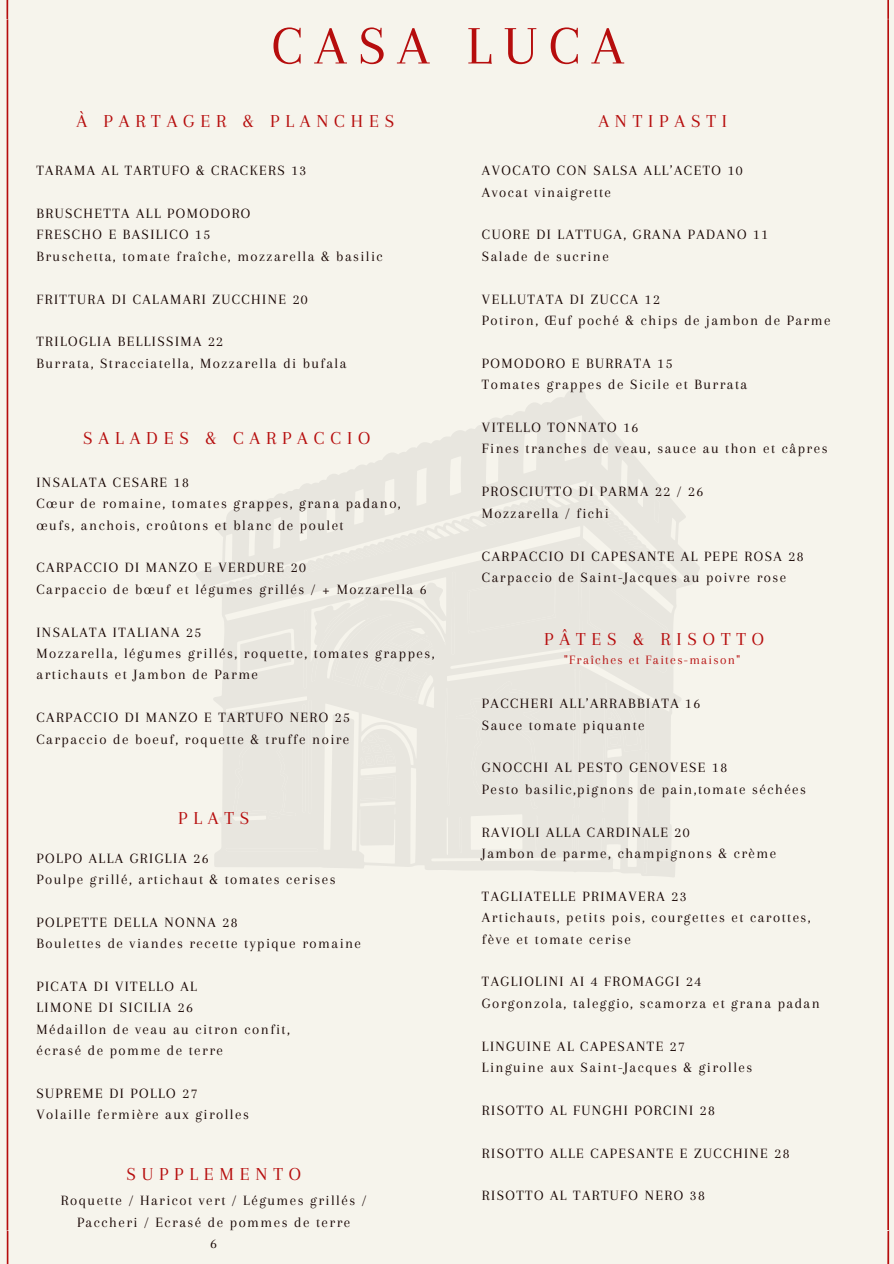
<style>
.page{position:relative;width:894px;height:1264px;background:#fff}
.page>*{position:absolute;margin:0;border:0;box-sizing:border-box;transform-origin:0 0}
.t1{font:56.1px "Arapey";letter-spacing:.205em;color:#b60d0d}
.t2{font:18.9px "Arapey";letter-spacing:.31em;color:#b60d0d}
.t3{font:14.7px "Arapey";letter-spacing:.1em;color:#170503}
.t4{font:13.2px "Arapey";letter-spacing:.1em;color:#b60d0d}
</style>
<div class="page">
<div style="left:0;top:0;width:893px;height:1263px;background:#f6f4ec"></div>
<svg style="left:195px;top:387px;width:504px;height:490px;background:#efede5"></svg>
<svg style="left:226px;top:848px;width:92px;height:3px"></svg>
<svg style="left:445px;top:687px;width:4px;height:118px"></svg>
<svg style="left:459px;top:817px;width:2px;height:35px"></svg>
<svg style="left:535px;top:815px;width:2px;height:35px"></svg>
<svg style="left:464px;top:501px;width:88px;height:28px;background:#e9e7e0"></svg>
<svg style="left:218px;top:533px;width:214px;height:62px;background:#eae8e1"></svg>
<div style="left:222px;top:716px;width:74px;height:105px;background:#e8e6df"></div>
<svg style="left:444px;top:571px;width:11px;height:83px"></svg>
<div style="left:455px;top:681px;width:90px;height:128px;background:#e8e6df"></div>
<svg style="left:240px;top:632px;width:52px;height:40px;background:#e9e7e0"></svg>
<div style="left:467px;top:571px;width:89px;height:62px;background:#e8e6df"></div>
<svg style="left:570px;top:490px;width:111px;height:383px;background:#eae8e1"></svg>
<svg style="left:302px;top:602px;width:133px;height:227px;background:#e9e7e0"></svg>
<p class="t1" style="left:271px;top:15px;width:353px">CASA LUCA</p>
<p class="t2" style="left:76px;top:110px;width:319px">À PARTAGER &amp; PLANCHES</p>
<p class="t3" style="left:36px;top:162px;width:271px">TARAMA AL TARTUFO &amp; CRACKERS 13</p>
<p class="t3" style="left:36px;top:205px;width:215px">BRUSCHETTA ALL POMODORO</p>
<p class="t3" style="left:36px;top:227px;width:175px">FRESCHO E BASILICO 15</p>
<p class="t3" style="left:36px;top:248px;width:347px">Bruschetta, tomate fraîche, mozzarella &amp; basilic</p>
<p class="t3" style="left:36px;top:291px;width:273px">FRITTURA DI CALAMARI ZUCCHINE 20</p>
<p class="t3" style="left:36px;top:334px;width:188px">TRILOGLIA BELLISSIMA 22</p>
<p class="t3" style="left:36px;top:355px;width:311px">Burrata, Stracciatella, Mozzarella di bufala</p>
<p class="t2" style="left:83px;top:427px;width:288px">SALADES &amp; CARPACCIO</p>
<p class="t3" style="left:36px;top:474px;width:154px">INSALATA CESARE 18</p>
<p class="t3" style="left:36px;top:495px;width:366px">Cœur de romaine, tomates grappes, grana padano,</p>
<p class="t3" style="left:36px;top:517px;width:308px">œufs, anchois, croûtons et blanc de poulet</p>
<p class="t3" style="left:36px;top:559px;width:271px">CARPACCIO DI MANZO E VERDURE 20</p>
<p class="t3" style="left:36px;top:581px;width:391px">Carpaccio de bœuf et légumes grillés / + Mozzarella 6</p>
<p class="t3" style="left:36px;top:624px;width:166px">INSALATA ITALIANA 25</p>
<p class="t3" style="left:36px;top:645px;width:399px">Mozzarella, légumes grillés, roquette, tomates grappes,</p>
<p class="t3" style="left:36px;top:666px;width:223px">artichauts et Jambon de Parme</p>
<p class="t3" style="left:36px;top:709px;width:315px">CARPACCIO DI MANZO E TARTUFO NERO 25</p>
<p class="t3" style="left:36px;top:731px;width:314px">Carpaccio de boeuf, roquette &amp; truffe noire</p>
<p class="t2" style="left:178px;top:807px;width:72px">PLATS</p>
<p class="t3" style="left:36px;top:849px;width:173px">POLPO ALLA GRIGLIA 26</p>
<p class="t3" style="left:36px;top:871px;width:300px">Poulpe grillé, artichaut &amp; tomates cerises</p>
<p class="t3" style="left:36px;top:914px;width:202px">POLPETTE DELLA NONNA 28</p>
<p class="t3" style="left:36px;top:935px;width:326px">Boulettes de viandes recette typique romaine</p>
<p class="t3" style="left:36px;top:978px;width:162px">PICATA DI VITELLO AL</p>
<p class="t3" style="left:36px;top:999px;width:158px">LIMONE DI SICILIA 26</p>
<p class="t3" style="left:36px;top:1021px;width:255px">Médaillon de veau au citron confit,</p>
<p class="t3" style="left:36px;top:1042px;width:188px">écrasé de pomme de terre</p>
<p class="t3" style="left:36px;top:1085px;width:162px">SUPREME DI POLLO 27</p>
<p class="t3" style="left:36px;top:1106px;width:214px">Volaille fermière aux girolles</p>
<p class="t2" style="left:126px;top:1163px;width:176px">SUPPLEMENTO</p>
<p class="t3" style="left:61px;top:1192px;width:307px">Roquette / Haricot vert / Légumes grillés /</p>
<p class="t3" style="left:77px;top:1213px;width:275px">Paccheri / Ecrasé de pommes de terre</p>
<p class="t3" style="left:210px;top:1235px;width:8px">6</p>
<p class="t2" style="left:598px;top:110px;width:130px">ANTIPASTI</p>
<p class="t3" style="left:482px;top:162px;width:262px">AVOCATO CON SALSA ALL’ACETO 10</p>
<p class="t3" style="left:482px;top:184px;width:131px">Avocat vinaigrette</p>
<p class="t3" style="left:482px;top:227px;width:288px">CUORE DI LATTUGA, GRANA PADANO 11</p>
<p class="t3" style="left:482px;top:248px;width:128px">Salade de sucrine</p>
<p class="t3" style="left:482px;top:291px;width:179px">VELLUTATA DI ZUCCA 12</p>
<p class="t3" style="left:482px;top:312px;width:350px">Potiron, Œuf poché &amp; chips de jambon de Parme</p>
<p class="t3" style="left:482px;top:355px;width:192px">POMODORO E BURRATA 15</p>
<p class="t3" style="left:482px;top:376px;width:267px">Tomates grappes de Sicile et Burrata</p>
<p class="t3" style="left:482px;top:419px;width:158px">VITELLO TONNATO 16</p>
<p class="t3" style="left:482px;top:441px;width:347px">Fines tranches de veau, sauce au thon et câpres</p>
<p class="t3" style="left:482px;top:483px;width:223px">PROSCIUTTO DI PARMA 22 / 26</p>
<p class="t3" style="left:482px;top:505px;width:128px">Mozzarella / fichi</p>
<p class="t3" style="left:482px;top:547px;width:323px">CARPACCIO DI CAPESANTE AL PEPE ROSA 28</p>
<p class="t3" style="left:482px;top:569px;width:306px">Carpaccio de Saint-Jacques au poivre rose</p>
<p class="t2" style="left:544px;top:628px;width:221px">PÂTES &amp; RISOTTO</p>
<p class="t4" style="left:564px;top:653px;width:177px">"Fraîches et Faites-maison"</p>
<p class="t3" style="left:482px;top:695px;width:220px">PACCHERI ALL’ARRABBIATA 16</p>
<p class="t3" style="left:482px;top:716px;width:164px">Sauce tomate piquante</p>
<p class="t3" style="left:482px;top:759px;width:247px">GNOCCHI AL PESTO GENOVESE 18</p>
<p class="t3" style="left:482px;top:781px;width:325px">Pesto basilic,pignons de pain,tomate séchées</p>
<p class="t3" style="left:482px;top:823px;width:209px">RAVIOLI ALLA CARDINALE 20</p>
<p class="t3" style="left:482px;top:845px;width:296px">Jambon de parme, champignons &amp; crème</p>
<p class="t3" style="left:482px;top:888px;width:206px">TAGLIATELLE PRIMAVERA 23</p>
<p class="t3" style="left:482px;top:909px;width:330px">Artichauts, petits pois, courgettes et carottes,</p>
<p class="t3" style="left:482px;top:930px;width:151px">fève et tomate cerise</p>
<p class="t3" style="left:482px;top:973px;width:221px">TAGLIOLINI AI 4 FROMAGGI 24</p>
<p class="t3" style="left:482px;top:995px;width:339px">Gorgonzola, taleggio, scamorza et grana padan</p>
<p class="t3" style="left:482px;top:1037px;width:204px">LINGUINE AL CAPESANTE 27</p>
<p class="t3" style="left:482px;top:1059px;width:272px">Linguine aux Saint-Jacques &amp; girolles</p>
<p class="t3" style="left:482px;top:1102px;width:234px">RISOTTO AL FUNGHI PORCINI 28</p>
<p class="t3" style="left:482px;top:1144px;width:309px">RISOTTO ALLE CAPESANTE E ZUCCHINE 28</p>
<p class="t3" style="left:482px;top:1187px;width:224px">RISOTTO AL TARTUFO NERO 38</p>
</div>
